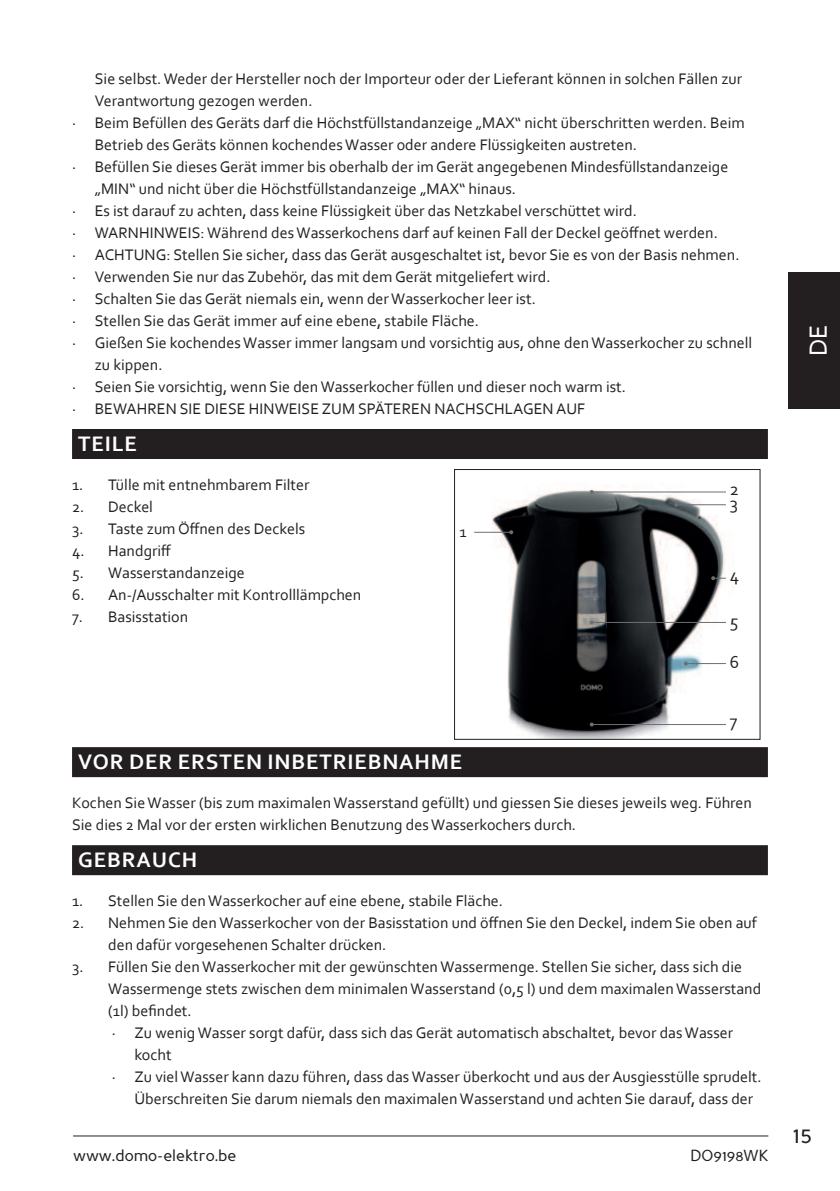
<style>
.page{position:relative;width:840px;height:1191px;background:#fff}
.page>*{position:absolute;margin:0;border:0;box-sizing:border-box;transform-origin:0 0}
.t1{font:26px "Corbel";color:#fff}
.t2{font:24px "Perspective Sans";color:#231f20}
.t3{font:700 22px "Corbel";letter-spacing:.04em;color:#fff}
.t4{font:18px/14.2px "Corbel";color:#231f20}
.t5{font:16px/22px "Corbel";color:#231f20}
.t6{font:16px "Perspective Sans";color:#231f20}
</style>
<div class="page">
<hr style="left:73px;top:1135px;width:694px;height:1px;background:#231f20">
<div style="left:788px;top:272px;width:51px;height:136px;background:#231f20"></div>
<div style="left:72px;top:429px;width:695px;height:30px;background:#231f20"></div>
<div style="left:72px;top:747px;width:695px;height:30px;background:#231f20"></div>
<div style="left:72px;top:845px;width:695px;height:30px;background:#231f20"></div>
<img style="left:476px;top:485px;width:250px;height:253px">
<div style="left:454px;top:469px;width:306px;height:271px;border:1px solid #231f20"></div>
<hr style="left:591px;top:491px;width:134px;height:1px;background:#6d6e71">
<svg style="left:589px;top:490px;width:4px;height:4px"></svg>
<hr style="left:676px;top:504px;width:49px;height:1px;background:#6d6e71">
<svg style="left:674px;top:503px;width:4px;height:4px"></svg>
<svg style="left:710px;top:576px;width:15px;height:4px"></svg>
<hr style="left:591px;top:622px;width:134px;height:1px;background:#6d6e71">
<svg style="left:589px;top:620px;width:4px;height:4px"></svg>
<hr style="left:685px;top:663px;width:40px;height:1px;background:#6d6e71">
<svg style="left:683px;top:661px;width:4px;height:4px"></svg>
<hr style="left:591px;top:724px;width:134px;height:1px;background:#6d6e71">
<svg style="left:589px;top:722px;width:4px;height:4px"></svg>
<hr style="left:474px;top:532px;width:37px;height:1px;background:#6d6e71">
<svg style="left:509px;top:530px;width:4px;height:4px"></svg>
<p class="t5" style="left:95px;top:68px;width:648px">Sie selbst. Weder der Hersteller noch der Importeur oder der Lieferant können in solchen Fällen zur</p>
<p class="t5" style="left:95px;top:90px;width:219px">Verantwortung gezogen werden.</p>
<p class="t5" style="left:72px;top:112px;width:673px">· Beim Befüllen des Geräts darf die Höchstfüllstandanzeige „MAX“ nicht überschritten werden. Beim</p>
<p class="t5" style="left:95px;top:134px;width:543px">Betrieb des Geräts können kochendes Wasser oder andere Flüssigkeiten austreten.</p>
<p class="t5" style="left:72px;top:156px;width:657px">· Befüllen Sie dieses Gerät immer bis oberhalb der im Gerät angegebenen Mindesfüllstandanzeige</p>
<p class="t5" style="left:95px;top:177px;width:422px">„MIN“ und nicht über die Höchstfüllstandanzeige „MAX“ hinaus.</p>
<p class="t5" style="left:72px;top:200px;width:566px">· Es ist darauf zu achten, dass keine Flüssigkeit über das Netzkabel verschüttet wird.</p>
<p class="t5" style="left:72px;top:222px;width:647px">· WARNHINWEIS: Während des Wasserkochens darf auf keinen Fall der Deckel geö昀昀net werden.</p>
<p class="t5" style="left:72px;top:244px;width:668px">· ACHTUNG: Stellen Sie sicher, dass das Gerät ausgeschaltet ist, bevor Sie es von der Basis nehmen.</p>
<p class="t5" style="left:72px;top:266px;width:479px">· Verwenden Sie nur das Zubehör, das mit dem Gerät mitgeliefert wird.</p>
<p class="t5" style="left:72px;top:288px;width:465px">· Schalten Sie das Gerät niemals ein, wenn der Wasserkocher leer ist.</p>
<p class="t5" style="left:72px;top:310px;width:408px">· Stellen Sie das Gerät immer auf eine ebene, stabile Fläche.</p>
<p class="t5" style="left:72px;top:332px;width:681px">· Gießen Sie kochendes Wasser immer langsam und vorsichtig aus, ohne den Wasserkocher zu schnell</p>
<p class="t5" style="left:95px;top:354px;width:69px">zu kippen.</p>
<p class="t5" style="left:72px;top:376px;width:555px">· Seien Sie vorsichtig, wenn Sie den Wasserkocher füllen und dieser noch warm ist.</p>
<p class="t5" style="left:72px;top:398px;width:514px">· BEWAHREN SIE DIESE HINWEISE ZUM SPÄTEREN NACHSCHLAGEN AUF</p>
<h3 class="t3" style="left:78px;top:433px;width:60px">TEILE</h3>
<p class="t5" style="left:72px;top:474px;width:239px">1. Tülle mit entnehmbarem Filter</p>
<p class="t5" style="left:72px;top:496px;width:82px">2. Deckel</p>
<p class="t5" style="left:72px;top:518px;width:234px">3. Taste zum Ö昀昀nen des Deckels</p>
<p class="t5" style="left:72px;top:540px;width:101px">4. Handgri昀昀</p>
<p class="t5" style="left:72px;top:562px;width:174px">5. Wasserstandanzeige</p>
<p class="t5" style="left:72px;top:584px;width:291px">6. An-/Ausschalter mit Kontrolllämpchen</p>
<p class="t5" style="left:72px;top:606px;width:118px">7. Basisstation</p>
<p class="t4" style="left:729px;top:482px;width:11px">2<br>3</p>
<p class="t5" style="left:459px;top:521px;width:9px">1</p>
<p class="t4" style="left:729px;top:569px;width:11px">4</p>
<p class="t4" style="left:729px;top:614px;width:10px">5</p>
<p class="t4" style="left:729px;top:655px;width:11px">6</p>
<p class="t4" style="left:729px;top:715px;width:9px">7</p>
<h3 class="t3" style="left:78px;top:751px;width:385px">VOR DER ERSTEN INBETRIEBNAHME</h3>
<p class="t5" style="left:72px;top:791px;width:681px">Kochen Sie Wasser (bis zum maximalen Wasserstand gefüllt) und giessen Sie dieses jeweils weg. Führen<br>Sie dies 2 Mal vor der ersten wirklichen Benutzung des Wasserkochers durch.</p>
<h3 class="t3" style="left:78px;top:849px;width:120px">GEBRAUCH</h3>
<p class="t5" style="left:72px;top:890px;width:432px">1. Stellen Sie den Wasserkocher auf eine ebene, stabile Fläche.</p>
<p class="t5" style="left:108px;top:912px;width:650px;text-indent:-36px">2. Nehmen Sie den Wasserkocher von der Basisstation und ö昀昀nen Sie den Deckel, indem Sie oben auf den dafür vorgesehenen Schalter drücken.</p>
<p class="t5" style="left:72px;top:956px;width:671px">3. Füllen Sie den Wasserkocher mit der gewünschten Wassermenge. Stellen Sie sicher, dass sich die</p>
<p class="t5" style="left:108px;top:977px;width:654px">Wassermenge stets zwischen dem minimalen Wasserstand (0,5 l) und dem maximalen Wasserstand</p>
<p class="t5" style="left:108px;top:999px;width:85px">(1l) be昀椀ndet.</p>
<p class="t5" style="left:112px;top:1022px;width:622px">· Zu wenig Wasser sorgt dafür, dass sich das Gerät automatisch abschaltet, bevor das Wasser</p>
<p class="t5" style="left:134px;top:1044px;width:39px">kocht</p>
<p class="t5" style="left:112px;top:1066px;width:651px">· Zu viel Wasser kann dazu führen, dass das Wasser überkocht und aus der Ausgiesstülle sprudelt.</p>
<p class="t5" style="left:134px;top:1087px;width:620px">Überschreiten Sie darum niemals den maximalen Wasserstand und achten Sie darauf, dass der</p>
<p class="t6" style="left:73px;top:1146px;width:165px">www.domo-elektro.be</p>
<p class="t6" style="left:690px;top:1146px;width:79px">DO9198WK</p>
<h1 class="t1" style="left:802px;top:356px;width:33px;rotate:-90deg">DE</h1>
<h2 class="t2" style="left:792px;top:1120px;width:21px">15</h2>
</div>
